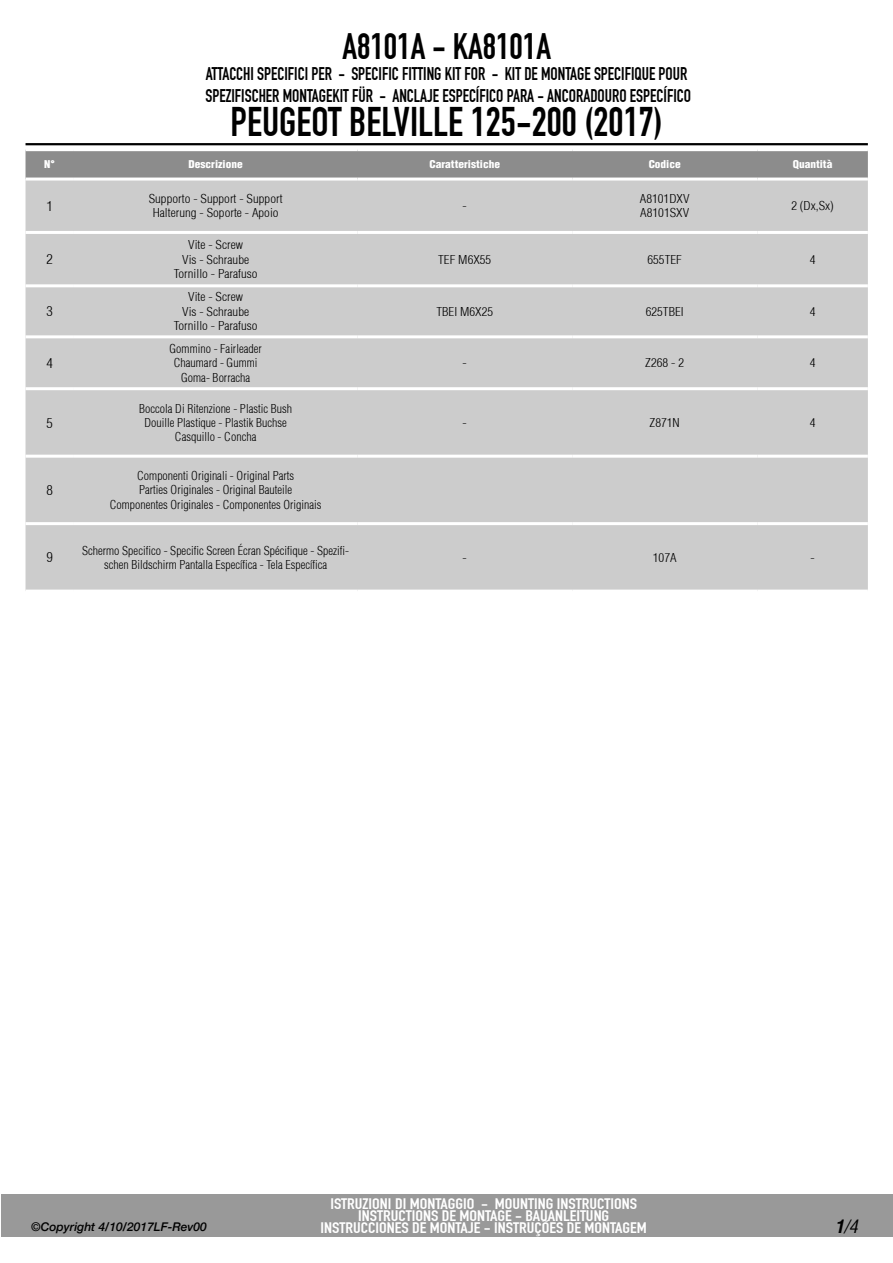
<style>
.page{position:relative;width:893px;height:1263px;background:#fff}
.page>*{position:absolute;margin:0;border:0;box-sizing:border-box;transform-origin:0 0}
.t1{font:40.5px "DIN Engschrift Alternate";color:#000}
.t2{font:36px "DIN Engschrift Alternate";color:#000}
.t3{font:18px/21.6px "DIN Engschrift Alternate";color:#000;scale:.95 1}
.t4{font:italic condensed 18px "Helvetica";color:#000}
.t5{font:15px/12px "DIN Engschrift Alternate";color:#fff;text-align:center;scale:1.2 1}
.t6{font:300 condensed 13.5px "Helvetica";color:#000;scale:1.08 1}
.t7{font:300 condensed 12px/14.4px "Helvetica";color:#000;text-align:center}
.t8{font:300 condensed 12px/14.4px "Helvetica";color:#000;text-align:center;scale:1.08 1}
.t9{font:italic 500 12px "Helvetica Neue";color:#000}
.t10{font:900 condensed 10.5px "Helvetica";color:#fff;scale:1.08 1}
.s1{font-weight:700}
</style>
<div class="page">
<div style="left:1px;top:1194px;width:891px;height:43px;background:#999"></div>
<hr style="left:26px;top:143px;width:841px;height:2px;background:#000">
<svg style="left:26px;top:151px;width:841px;height:27px;background:#8e8e8e"></svg>
<div style="left:26px;top:181px;width:841px;height:409px;background:#ccc"></div>
<hr style="left:26px;top:231px;width:48px;height:3px;background:#fff">
<hr style="left:74px;top:231px;width:283px;height:3px;background:#fff">
<hr style="left:357px;top:231px;width:215px;height:3px;background:#fff">
<hr style="left:572px;top:231px;width:185px;height:3px;background:#fff">
<hr style="left:757px;top:231px;width:110px;height:3px;background:#fff">
<hr style="left:26px;top:284px;width:48px;height:3px;background:#fff">
<hr style="left:74px;top:284px;width:283px;height:3px;background:#fff">
<hr style="left:357px;top:284px;width:215px;height:3px;background:#fff">
<hr style="left:572px;top:284px;width:185px;height:3px;background:#fff">
<hr style="left:757px;top:284px;width:110px;height:3px;background:#fff">
<hr style="left:26px;top:335px;width:48px;height:3px;background:#fff">
<hr style="left:74px;top:335px;width:283px;height:3px;background:#fff">
<hr style="left:357px;top:335px;width:215px;height:3px;background:#fff">
<hr style="left:572px;top:335px;width:185px;height:3px;background:#fff">
<hr style="left:757px;top:335px;width:110px;height:3px;background:#fff">
<hr style="left:26px;top:387px;width:48px;height:3px;background:#fff">
<hr style="left:74px;top:387px;width:283px;height:3px;background:#fff">
<hr style="left:357px;top:387px;width:215px;height:3px;background:#fff">
<hr style="left:572px;top:387px;width:185px;height:3px;background:#fff">
<hr style="left:757px;top:387px;width:110px;height:3px;background:#fff">
<hr style="left:26px;top:455px;width:48px;height:3px;background:#fff">
<hr style="left:74px;top:455px;width:283px;height:3px;background:#fff">
<hr style="left:357px;top:455px;width:215px;height:3px;background:#fff">
<hr style="left:572px;top:455px;width:185px;height:3px;background:#fff">
<hr style="left:757px;top:455px;width:110px;height:3px;background:#fff">
<hr style="left:26px;top:522px;width:48px;height:3px;background:#fff">
<hr style="left:74px;top:522px;width:283px;height:3px;background:#fff">
<hr style="left:357px;top:522px;width:215px;height:3px;background:#fff">
<hr style="left:572px;top:522px;width:185px;height:3px;background:#fff">
<hr style="left:757px;top:522px;width:110px;height:3px;background:#fff">
<h2 class="t2" style="left:342px;top:27px;width:210px">A8101A - KA8101A</h2>
<h3 class="t3" style="left:205px;top:63px;width:512px">ATTACCHI SPECIFICI PER - SPECIFIC FITTING KIT FOR - KIT DE MONTAGE SPECIFIQUE POUR<br>SPEZIFISCHER MONTAGEKIT FÜR - ANCLAJE ESPECÍFICO PARA - ANCORADOURO ESPECÍFICO</h3>
<h1 class="t1" style="left:230px;top:101px;width:434px">PEUGEOT BELVILLE 125-200 (2017)</h1>
<p class="t10" style="left:44px;top:160px;width:12px">N°</p>
<p class="t10" style="left:188px;top:160px;width:52px">Descrizione</p>
<p class="t10" style="left:429px;top:160px;width:67px">Caratteristiche</p>
<p class="t10" style="left:648px;top:160px;width:31px">Codice</p>
<p class="t10" style="left:792px;top:160px;width:38px">Quantità</p>
<p class="t6" style="left:46px;top:198px;width:7px">1</p>
<p class="t8" style="left:149px;top:191px;width:125px">Supporto - Support - Support<br>Halterung - Soporte - Apoio</p>
<p class="t8" style="left:640px;top:191px;width:47px;text-align:left">A8101DXV<br>A8101SXV</p>
<p class="t8" style="left:791px;top:199px;width:41px">2 (Dx,Sx)</p>
<p class="t8" style="left:462px;top:199px;width:5px">-</p>
<p class="t6" style="left:46px;top:251px;width:7px">2</p>
<p class="t6" style="left:46px;top:304px;width:7px">3</p>
<p class="t6" style="left:46px;top:355px;width:7px">4</p>
<p class="t6" style="left:46px;top:415px;width:7px">5</p>
<p class="t6" style="left:46px;top:482px;width:7px">8</p>
<p class="t8" style="left:174px;top:238px;width:79px">Vite - Screw<br>Vis - Schraube<br>Tornillo - Parafuso</p>
<p class="t8" style="left:174px;top:290px;width:79px">Vite - Screw<br>Vis - Schraube<br>Tornillo - Parafuso</p>
<p class="t7" style="left:170px;top:341px;width:93px">Gommino - Fairleader<br>Chaumard - Gummi<br>Goma- Borracha</p>
<p class="t7" style="left:139px;top:401px;width:154px">Boccola Di Ritenzione - Plastic Bush<br>Douille Plastique - Plastik Buchse<br>Casquillo - Concha</p>
<p class="t7" style="left:110px;top:468px;width:213px">Componenti Originali - Original Parts<br>Parties Originales - Original Bauteile<br>Componentes Originales - Componentes Originais</p>
<p class="t6" style="left:46px;top:550px;width:7px">9</p>
<p class="t7" style="left:82px;top:543px;width:268px">Schermo Specifico - Specific Screen Écran Spécifique - Spezifi&shy;schen Bildschirm Pantalla Específica - Tela Específica</p>
<p class="t8" style="left:438px;top:252px;width:51px">TEF M6X55</p>
<p class="t8" style="left:647px;top:252px;width:33px">655TEF</p>
<p class="t8" style="left:809px;top:252px;width:7px">4</p>
<p class="t8" style="left:436px;top:304px;width:54px">TBEI M6X25</p>
<p class="t8" style="left:645px;top:304px;width:37px">625TBEI</p>
<p class="t8" style="left:809px;top:304px;width:7px">4</p>
<p class="t8" style="left:462px;top:356px;width:5px">-</p>
<p class="t8" style="left:645px;top:356px;width:37px">Z268 - 2</p>
<p class="t8" style="left:809px;top:356px;width:7px">4</p>
<p class="t8" style="left:462px;top:415px;width:5px">-</p>
<p class="t8" style="left:649px;top:415px;width:29px">Z871N</p>
<p class="t8" style="left:809px;top:415px;width:7px">4</p>
<p class="t8" style="left:462px;top:550px;width:5px">-</p>
<p class="t8" style="left:653px;top:550px;width:23px">107A</p>
<p class="t8" style="left:810px;top:550px;width:5px">-</p>
<p class="t9" style="left:31px;top:1222px;width:177px">©Copyright 4/10/2017LF-Rev00</p>
<p class="t5" style="left:320px;top:1198px;width:273px">ISTRUZIONI DI MONTAGGIO - MOUNTING INSTRUCTIONS<br>INSTRUCTIONS DE MONTAGE - BAUANLEITUNG<br>INSTRUCCIONES DE MONTAJE - INSTRUÇÕES DE MONTAGEM</p>
<h3 class="t4" style="left:834px;top:1216px;width:25px"><span class="s1">1</span>/4</h3>
</div>
